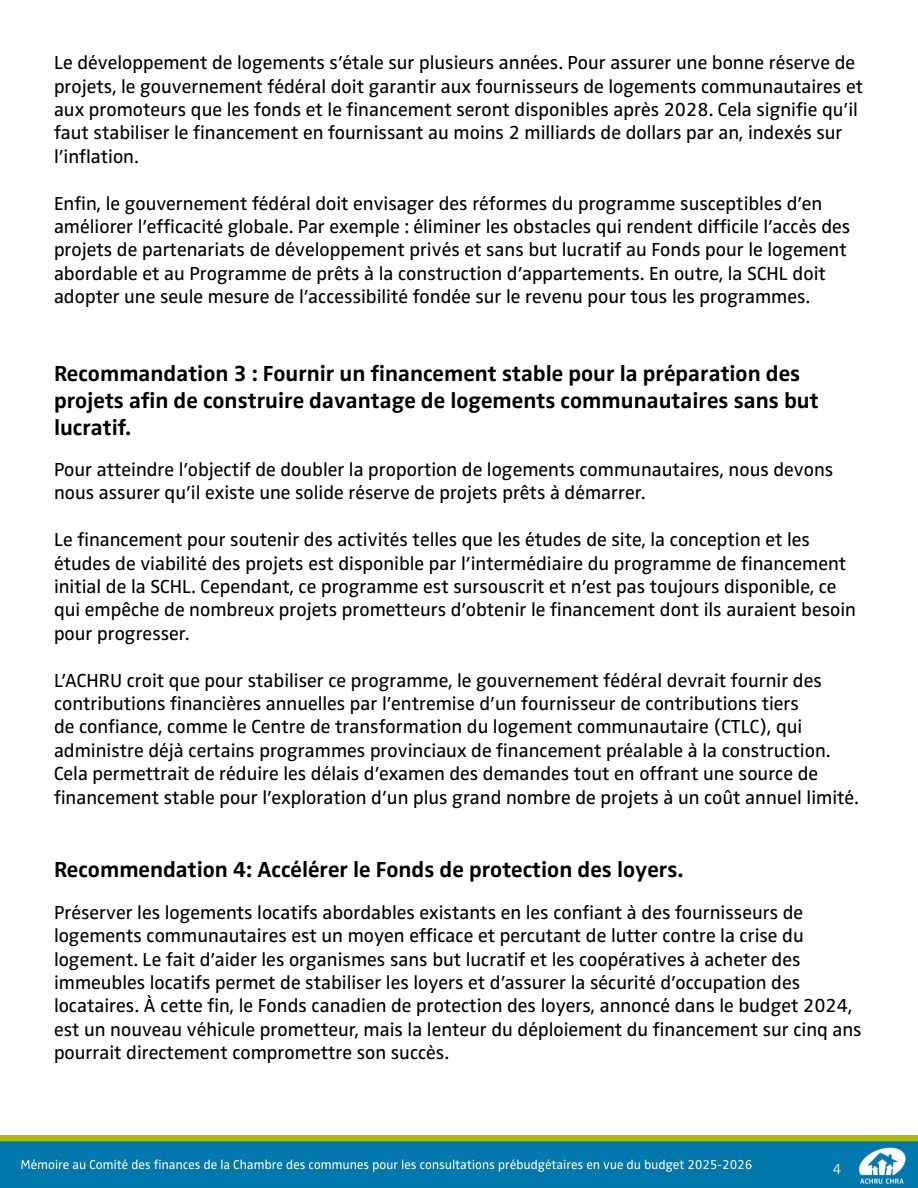
<style>
.page{position:relative;width:918px;height:1188px;background:#fff}
.page>*{position:absolute;margin:0;border:0;box-sizing:border-box;transform-origin:0 0}
.t1{font:700 22.5px/27px "Zwo OT";color:#000}
.t2{font:19.5px/23.4px "Zwo OT";color:#000}
.t3{font:19.5px/23.4px "Zwo Pro";color:#000}
.t4{font:300 15px "Zwo OT";color:#fff}
</style>
<div class="page">
<img style="left:0;top:1135px;width:918px;height:53px">
<p class="t3" style="left:54px;top:50px;width:811px">Le développement de logements s’étale sur plusieurs années. Pour assurer une bonne réserve de projets, le gouvernement fédéral doit garantir aux fournisseurs de logements communautaires et aux promoteurs que les fonds et le financement seront disponibles après 2028. Cela signifie qu’il faut stabiliser le financement en fournissant au moins 2 milliards de dollars par an, indexés sur l’inflation.</p>
<p class="t3" style="left:54px;top:190px;width:798px">Enfin, le gouvernement fédéral doit envisager des réformes du programme susceptibles d’en améliorer l’efficacité globale. Par exemple : éliminer les obstacles qui rendent difficile l’accès des projets de partenariats de développement privés et sans but lucratif au Fonds pour le logement abordable et au Programme de prêts à la construction d’appartements. En outre, la SCHL doit adopter une seule mesure de l’accessibilité fondée sur le revenu pour tous les programmes.</p>
<p class="t1" style="left:54px;top:360px;width:766px">Recommandation 3 : Fournir un financement stable pour la préparation des projets afin de construire davantage de logements communautaires sans but lucratif.</p>
<p class="t2" style="left:54px;top:458px;width:781px">Pour atteindre l’objectif de doubler la proportion de logements communautaires, nous devons nous assurer qu’il existe une solide réserve de projets prêts à démarrer.</p>
<p class="t2" style="left:54px;top:528px;width:804px">Le financement pour soutenir des activités telles que les études de site, la conception et les études de viabilité des projets est disponible par l’intermédiaire du programme de financement initial de la SCHL. Cependant, ce programme est sursouscrit et n’est pas toujours disponible, ce qui empêche de nombreux projets prometteurs d’obtenir le financement dont ils auraient besoin pour progresser.</p>
<p class="t2" style="left:54px;top:669px;width:806px">L’ACHRU croit que pour stabiliser ce programme, le gouvernement fédéral devrait fournir des contributions financières annuelles par l’entremise d’un fournisseur de contributions tiers<br>de confiance, comme le Centre de transformation du logement communautaire (CTLC), qui administre déjà certains programmes provinciaux de financement préalable à la construction.<br>Cela permettrait de réduire les délais d’examen des demandes tout en offrant une source de financement stable pour l’exploration d’un plus grand nombre de projets à un coût annuel limité.</p>
<p class="t1" style="left:54px;top:857px;width:631px">Recommendation 4: Accélérer le Fonds de protection des loyers.</p>
<p class="t2" style="left:54px;top:901px;width:809px">Préserver les logements locatifs abordables existants en les confiant à des fournisseurs de logements communautaires est un moyen efficace et percutant de lutter contre la crise du logement. Le fait d’aider les organismes sans but lucratif et les coopératives à acheter des immeubles locatifs permet de stabiliser les loyers et d’assurer la sécurité d’occupation des locataires. À cette fin, le Fonds canadien de protection des loyers, annoncé dans le budget 2024, est un nouveau véhicule prometteur, mais la lenteur du déploiement du financement sur cinq ans pourrait directement compromettre son succès.</p>
<p class="t4" style="left:833px;top:1160px;width:10px">4</p>
</div>
